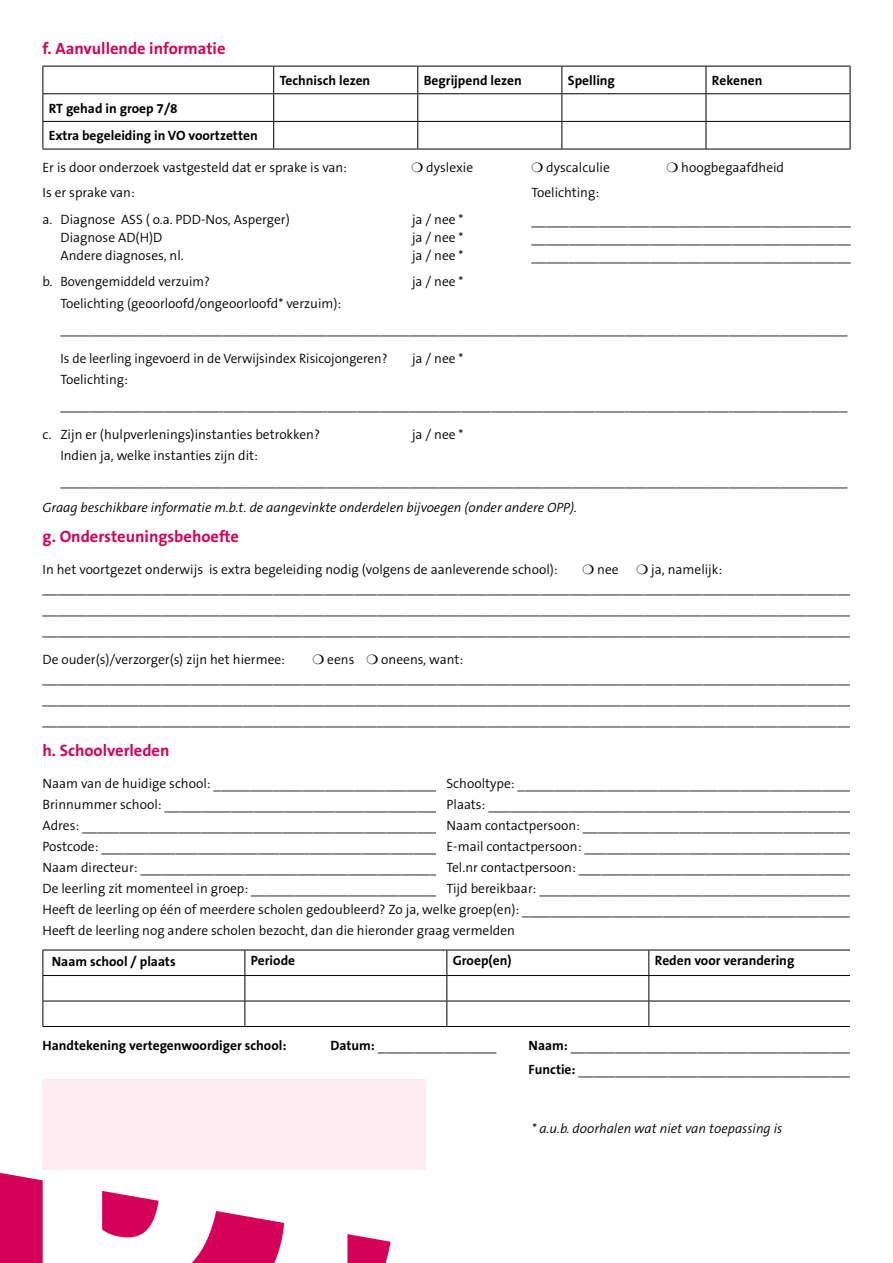
<style>
.page{position:relative;width:893px;height:1263px;background:#fff}
.page>*{position:absolute;margin:0;border:0;box-sizing:border-box;transform-origin:0 0}
.t1{font:700 16.5px "The Sans B7";color:#d50057}
.t2{font:300 13.5px/21px "The Sans B4";color:#000}
.t3{font:700 13.5px/27.6px "The Sans B7";color:#000}
.t4{font:italic 300 13.5px "The Sans B4";color:#000}
.s1{font-family:"The Sans B7";font-weight:700}
</style>
<div class="page">
<svg style="left:0;top:1172px;width:391px;height:91px"></svg>
<div style="left:0;top:1180px;width:21px;height:68px;background:#d50057"></div>
<div style="left:0;top:1243px;width:34px;height:20px;background:#d50057"></div>
<div style="left:43px;top:1079px;width:383px;height:90px;background:#fcebf2"></div>
<hr style="left:43px;top:950px;width:202px;height:1px;background:#000">
<hr style="left:245px;top:950px;width:202px;height:1px;background:#000">
<hr style="left:447px;top:950px;width:202px;height:1px;background:#000">
<hr style="left:649px;top:950px;width:202px;height:1px;background:#000">
<hr style="left:43px;top:975px;width:202px;height:1px;background:#000">
<hr style="left:245px;top:975px;width:202px;height:1px;background:#000">
<hr style="left:447px;top:975px;width:202px;height:1px;background:#000">
<hr style="left:649px;top:975px;width:202px;height:1px;background:#000">
<hr style="left:43px;top:1001px;width:202px;height:1px;background:#000">
<svg style="left:43px;top:950px;width:1px;height:76px"></svg>
<hr style="left:245px;top:1001px;width:202px;height:1px;background:#000">
<svg style="left:244px;top:950px;width:1px;height:76px"></svg>
<hr style="left:447px;top:1001px;width:202px;height:1px;background:#000">
<svg style="left:446px;top:950px;width:1px;height:76px"></svg>
<hr style="left:649px;top:1001px;width:202px;height:1px;background:#000">
<svg style="left:648px;top:950px;width:1px;height:76px"></svg>
<hr style="left:43px;top:1026px;width:202px;height:1px;background:#000">
<hr style="left:245px;top:1026px;width:202px;height:1px;background:#000">
<hr style="left:447px;top:1026px;width:202px;height:1px;background:#000">
<hr style="left:649px;top:1026px;width:202px;height:1px;background:#000">
<hr style="left:43px;top:66px;width:231px;height:1px;background:#000">
<hr style="left:274px;top:66px;width:144px;height:1px;background:#000">
<hr style="left:418px;top:66px;width:144px;height:1px;background:#000">
<hr style="left:562px;top:66px;width:144px;height:1px;background:#000">
<hr style="left:706px;top:66px;width:144px;height:1px;background:#000">
<hr style="left:43px;top:93px;width:231px;height:1px;background:#000">
<hr style="left:274px;top:93px;width:144px;height:1px;background:#000">
<hr style="left:418px;top:93px;width:144px;height:1px;background:#000">
<hr style="left:562px;top:93px;width:144px;height:1px;background:#000">
<hr style="left:706px;top:93px;width:144px;height:1px;background:#000">
<hr style="left:43px;top:121px;width:231px;height:1px;background:#000">
<svg style="left:43px;top:66px;width:1px;height:83px"></svg>
<hr style="left:274px;top:121px;width:144px;height:1px;background:#000">
<svg style="left:273px;top:66px;width:1px;height:83px"></svg>
<hr style="left:418px;top:121px;width:144px;height:1px;background:#000">
<svg style="left:417px;top:66px;width:1px;height:83px"></svg>
<hr style="left:562px;top:121px;width:144px;height:1px;background:#000">
<svg style="left:561px;top:66px;width:1px;height:83px"></svg>
<hr style="left:706px;top:121px;width:144px;height:1px;background:#000">
<svg style="left:706px;top:66px;width:1px;height:83px"></svg>
<svg style="left:850px;top:66px;width:1px;height:83px"></svg>
<hr style="left:43px;top:149px;width:231px;height:1px;background:#000">
<hr style="left:274px;top:149px;width:144px;height:1px;background:#000">
<hr style="left:418px;top:149px;width:144px;height:1px;background:#000">
<hr style="left:562px;top:149px;width:144px;height:1px;background:#000">
<hr style="left:706px;top:149px;width:144px;height:1px;background:#000">
<p class="t1" style="left:43px;top:40px;width:184px">f. Aanvullende informatie</p>
<p class="t3" style="left:280px;top:67px;width:92px">Technisch lezen</p>
<p class="t3" style="left:424px;top:67px;width:99px">Begrijpend lezen</p>
<p class="t3" style="left:568px;top:67px;width:49px">Spelling</p>
<p class="t3" style="left:712px;top:67px;width:52px">Rekenen</p>
<p class="t3" style="left:49px;top:95px;width:210px">RT gehad in groep 7/8<br>Extra begeleiding in VO voortzetten</p>
<p class="t2" style="left:43px;top:157px;width:306px">Er is door onderzoek vastgesteld dat er sprake is van:</p>
<p class="t2" style="left:426px;top:157px;width:48px">dyslexie</p>
<p class="t2" style="left:546px;top:157px;width:65px">dyscalculie</p>
<p class="t2" style="left:681px;top:157px;width:104px">hoogbegaafdheid</p>
<p class="t2" style="left:43px;top:180px;width:249px;line-height:26.5px">Is er sprake van:<br>a. Diagnose ASS ( o.a. PDD-Nos, Asperger)</p>
<p class="t2" style="left:60px;top:229px;width:125px;line-height:18px">Diagnose AD(H)D<br>Andere diagnoses, nl.</p>
<p class="t2" style="left:43px;top:272px;width:169px">b. Bovengemiddeld verzuim?</p>
<p class="t2" style="left:531px;top:180px;width:321px;line-height:26.5px">Toelichting: ___________________________________________</p>
<p class="t2" style="left:531px;top:229px;width:321px;line-height:18px">___________________________________________ ___________________________________________</p>
<p class="t2" style="left:60px;top:291px;width:789px;line-height:25px">Toelichting (geoorloofd/ongeoorloofd* verzuim): __________________________________________________________________________________________________________</p>
<p class="t2" style="left:60px;top:367px;width:789px;line-height:25px">Toelichting: __________________________________________________________________________________________________________</p>
<p class="t2" style="left:60px;top:443px;width:789px;line-height:25px">Indien ja, welke instanties zijn dit: __________________________________________________________________________________________________________</p>
<p class="t2" style="left:412px;top:211px;width:53px;line-height:18px;text-align:justify">ja / nee * ja / nee * ja / nee *</p>
<p class="t2" style="left:412px;top:272px;width:53px">ja / nee *</p>
<p class="t2" style="left:412px;top:348px;width:53px">ja / nee *</p>
<p class="t2" style="left:61px;top:348px;width:328px">Is de leerling ingevoerd in de Verwijsindex Risicojongeren?</p>
<p class="t2" style="left:43px;top:424px;width:279px">c. Zijn er (hulpverlenings)instanties betrokken?</p>
<p class="t2" style="left:412px;top:424px;width:53px">ja / nee *</p>
<p class="t4" style="left:43px;top:500px;width:536px">Graag beschikbare informatie m.b.t. de aangevinkte onderdelen bijvoegen (onder andere OPP).</p>
<p class="t1" style="left:43px;top:528px;width:198px">g. Ondersteuningsbehoefte</p>
<p class="t2" style="left:43px;top:559px;width:517px">In het voortgezet onderwijs is extra begeleiding nodig (volgens de aanleverende school):</p>
<p class="t2" style="left:597px;top:559px;width:23px">nee</p>
<p class="t2" style="left:43px;top:561px;width:818px;line-height:18px;text-indent:609px">ja, namelijk: ______________________________________________________________________________________________________________</p>
<p class="t2" style="left:43px;top:598px;width:818px">______________________________________________________________________________________________________________ ______________________________________________________________________________________________________________</p>
<p class="t2" style="left:43px;top:649px;width:244px">De ouder(s)/verzorger(s) zijn het hiermee:</p>
<p class="t2" style="left:327px;top:649px;width:29px">eens</p>
<p class="t2" style="left:43px;top:651px;width:818px;line-height:18px;text-indent:339px">oneens, want: ______________________________________________________________________________________________________________</p>
<p class="t2" style="left:43px;top:688px;width:818px">______________________________________________________________________________________________________________ _____________________________________________________________________________________________________________</p>
<p class="t1" style="left:43px;top:741px;width:129px">h. Schoolverleden</p>
<p class="t2" style="left:43px;top:773px;width:819px">Naam van de huidige school: _______________________________ Schooltype: ______________________________________________ Brinnummer school: ______________________________________Plaats: __________________________________________________ Adres: ________________________________________________<br>Postcode: ______________________________________________ E-mail contactpersoon: _____________________________________ Naam directeur: _________________________________________Tel.nr contactpersoon: _____________________________________ De leerling zit momenteel in groep: __________________________ Tijd bereikbaar: ___________________________________________ Heeft de leerling op één of meerdere scholen gedoubleerd? Zo ja, welke groep(en): _____________________________________________ Heeft de leerling nog andere scholen bezocht, dan die hieronder graag vermelden</p>
<p class="t2" style="left:446px;top:815px;width:420px">Naam contactpersoon: ______________________________________</p>
<p class="t3" style="left:52px;top:948px;width:125px">Naam school / plaats</p>
<p class="t3" style="left:251px;top:948px;width:46px">Periode</p>
<p class="t3" style="left:453px;top:948px;width:60px">Groep(en)</p>
<p class="t3" style="left:655px;top:948px;width:141px">Reden voor verandering</p>
<p class="t3" style="left:43px;top:1032px;width:245px">Handtekening vertegenwoordiger school:</p>
<p class="t2" style="left:331px;top:1035px;width:168px"><span class="s1">Datum:</span> ________________</p>
<p class="t2" style="left:529px;top:1034px;width:334px;line-height:24px"><span class="s1">Naam:</span> _______________________________________<br><span class="s1">Functie:</span> ______________________________________</p>
<p class="t4" style="left:532px;top:1122px;width:252px">* a.u.b. doorhalen wat niet van toepassing is</p>
</div>
